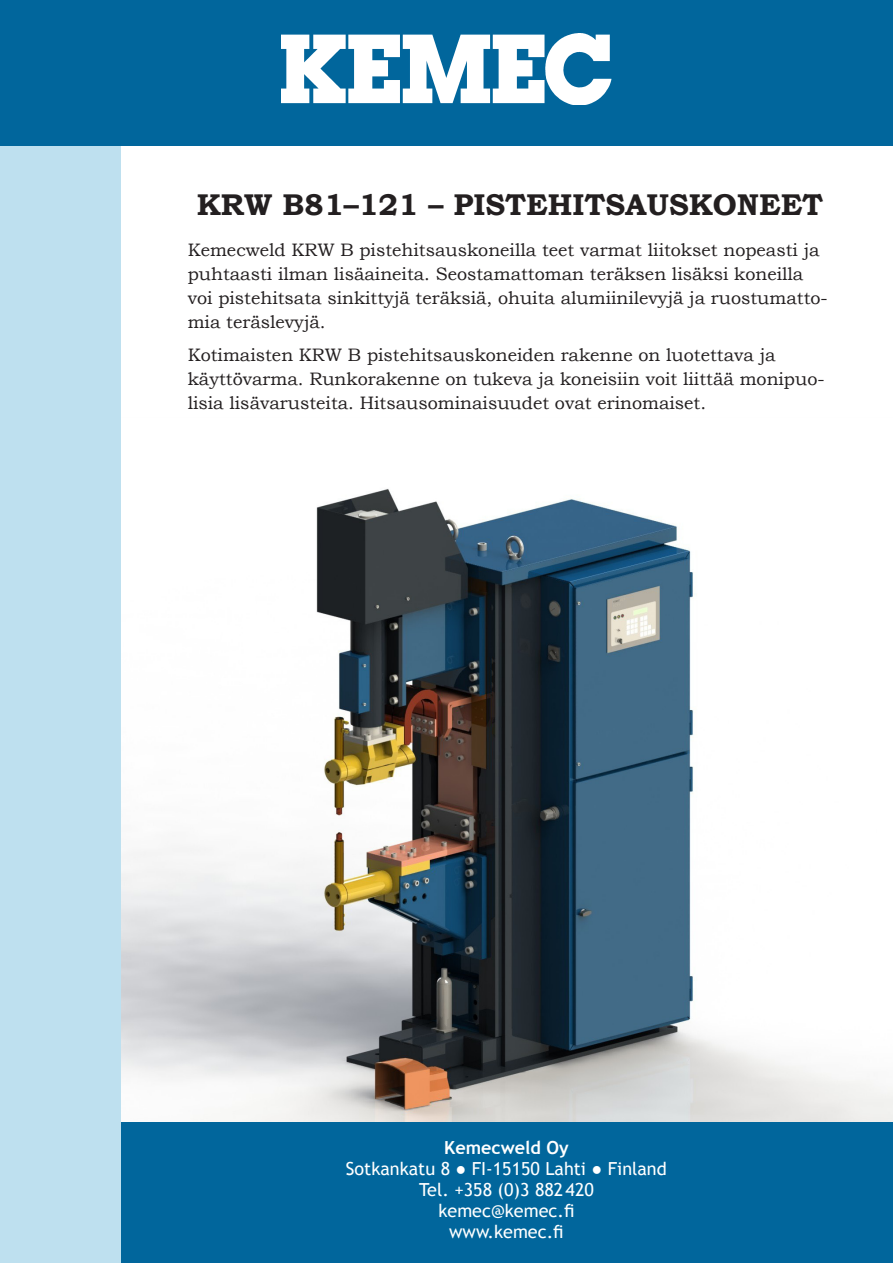
<style>
.page{position:relative;width:893px;height:1263px;background:#fff}
.page>*{position:absolute;margin:0;border:0;box-sizing:border-box;transform-origin:0 0}
.iso_otsikko{font:700 30px "Bookman Old Style";color:#231f20}
.ingressi{font:18px/24px "Bookman Old Style";color:#231f20}
.t1{font:18px/21px "Trebuchet MS";color:#fff;text-align:center}
.t2{font:700 18px "Trebuchet MS";color:#fff}
</style>
<div class="page">
<img style="left:121px;top:489px;width:772px;height:633px">
<div style="left:121px;top:1123px;width:772px;height:140px;background:#01669c"></div>
<div style="left:0;top:136px;width:121px;height:1127px;background:#bee0ef"></div>
<div style="left:0;top:0;width:893px;height:146px;background:#01669c"></div>
<img style="left:282px;top:33px;width:329px;height:72px">
<p class="iso_otsikko" style="left:197px;top:183px;width:628px">KRW B81–121 – PISTEHITSAUSKONEET</p>
<p class="ingressi" style="left:188px;top:238px;width:642px">Kemecweld KRW B pistehitsauskoneilla teet varmat liitokset nopeasti ja puhtaasti ilman lisäaineita. Seostamattoman teräksen lisäksi koneilla voi pistehitsata sinkittyjä teräksiä, ohuita alumiinilevyjä ja ruostumatto&shy;mia teräslevyjä.</p>
<p class="ingressi" style="left:188px;top:343px;width:638px">Kotimaisten KRW B pistehitsauskoneiden rakenne on luotettava ja käyttövarma. Runkorakenne on tukeva ja koneisiin voit liittää monipuo&shy;lisia lisävarusteita. Hitsausominaisuudet ovat erinomaiset.</p>
<p class="t2" style="left:444px;top:1137px;width:126px">Kemecweld Oy</p>
<p class="t1" style="left:346px;top:1159px;width:322px">Sotkankatu 8 ● FI-15150 Lahti ● Finland<br>Tel. +358 (0)3 882420</p>
<p class="t1" style="left:438px;top:1201px;width:138px">kemec@kemec.fi</p>
<p class="t1" style="left:449px;top:1222px;width:116px">www.kemec.fi</p>
</div>
